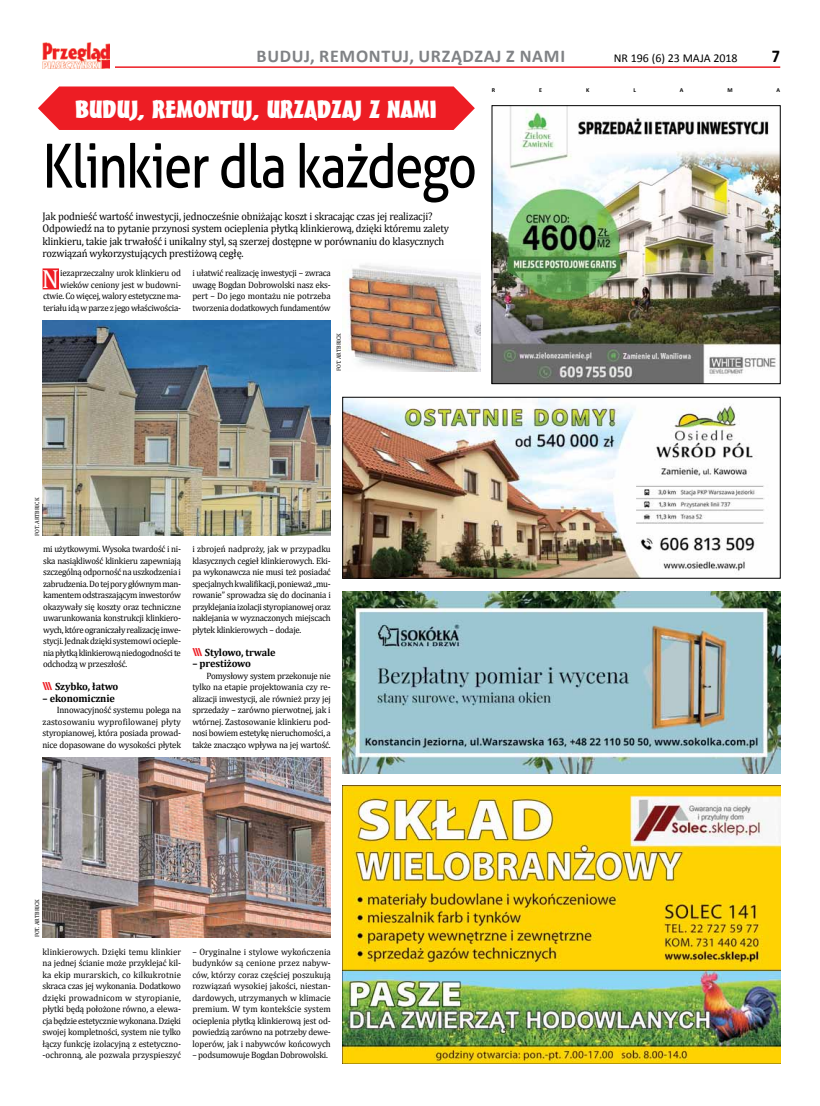
<style>
.page{position:relative;width:820px;height:1106px;background:#fff}
.page>*{position:absolute;margin:0;border:0;box-sizing:border-box;transform-origin:0 0}
.t1{font:60.5px "Aller";letter-spacing:-.03em;color:#000;scale:.84 1}
.t2{font:26.5px "Cambria";color:#fff;scale:.96 1}
.t3{font:700 24.3px "Mister Earl BT";color:#fff;scale:1.25 1}
.t4{font:700 18px "Calibri";letter-spacing:.04em;color:#808285}
.t5{font:700 18px "Calibri";color:#000;scale:.9 1}
.t6{font:12px "Calibri";color:#000}
.t7{font:11px/12.5px "Cambria";letter-spacing:-.015em;color:#000;scale:.95 1}
.t8{font:700 10.5px "Cambria";letter-spacing:-.01em;color:#000}
.t9{font:9.2px/11.5px "Cambria";letter-spacing:-.025em;color:#000;text-align:justify;scale:.96 1}
.t10{font:6px "Cambria";color:#000;scale:.96 1}
.t11{font:700 6px "Calibri";color:#000}
.s1{font-family:"Aller";font-size:11px;color:#ed1d24}
</style>
<div class="page">
<hr style="left:43px;top:66px;width:737px;height:2px;background:#ed1d24">
<div style="left:43px;top:42px;width:71px;height:26px;background:#fff"></div>
<img style="left:43px;top:42px;width:67px;height:26px">
<svg style="left:38px;top:86px;width:436px;height:44px;background:#ee2a30"></svg>
<img style="left:493px;top:107px;width:285px;height:275px">
<div style="left:491px;top:105px;width:289px;height:279px;border:1px solid #000"></div>
<img style="left:342px;top:785px;width:438px;height:278px">
<img style="left:344px;top:399px;width:421px;height:177px">
<div style="left:342px;top:397px;width:438px;height:181px;border:1px solid #000"></div>
<img style="left:342px;top:591px;width:438px;height:182px">
<div style="left:43px;top:268px;width:16px;height:21px;background:#ed1d24"></div>
<img style="left:43px;top:757px;width:288px;height:180px">
<img style="left:43px;top:320px;width:288px;height:216px">
<img style="left:342px;top:264px;width:138px;height:107px">
<h3 class="t4" style="left:256px;top:45px;width:310px">BUDUJ, REMONTUJ, URZĄDZAJ Z NAMI</h3>
<h3 class="t6" style="left:613px;top:51px;width:125px">NR 196 (6) 23 MAJA 2018</h3>
<h3 class="t5" style="left:771px;top:45px;width:11px">7</h3>
<h3 class="t3" style="left:75px;top:94px;width:291px">BUDUJ, REMONTUJ, URZADZAJ Z NAMI</h3>
<p class="t11" style="left:492px;top:86px;width:5px">R</p>
<p class="t11" style="left:539px;top:86px;width:4px">E</p>
<p class="t11" style="left:586px;top:86px;width:5px">K</p>
<p class="t11" style="left:633px;top:86px;width:4px">L</p>
<p class="t11" style="left:679px;top:86px;width:5px">A</p>
<p class="t11" style="left:727px;top:86px;width:7px">M</p>
<p class="t11" style="left:776px;top:86px;width:5px">A</p>
<h1 class="t1" style="left:43px;top:129px;width:518px">Klinkier dla każdego</h1>
<p class="t7" style="left:43px;top:210px;width:429px">Jak podnieść wartość inwestycji, jednocześnie obniżając koszt i skracając czas jej realizacji?<br>Odpowiedź na to pytanie przynosi system ocieplenia płytką klinkierową, dzięki któremu zalety klinkieru, takie jak trwałość i unikalny styl, są szerzej dostępne w porównaniu do klasycznych rozwiązań wykorzystujących prestiżową cegłę.</p>
<p class="t9" style="left:43px;top:267px;width:145px;text-align:right">iezaprzeczalny urok klinkieru od wieków ceniony jest w budowni&shy;ctwie. Co więcej, walory estetyczne ma&shy;teriału idą w parze z jego właściwościa-</p>
<h2 class="t2" style="left:42px;top:263px;width:20px">N</h2>
<p class="t9" style="left:192px;top:267px;width:146px">i ułatwić realizację inwestycji – zwraca uwagę Bogdan Dobrowolski nasz eks&shy;pert – Do jego montażu nie potrzeba tworzenia dodatkowych fundamentów</p>
<p class="t10" style="left:335px;top:371px;width:41px;rotate:-90deg">Fot. ArtBrick</p>
<p class="t10" style="left:34px;top:536px;width:41px;rotate:-90deg">Fot. ArtBrick</p>
<p class="t9" style="left:43px;top:543px;width:145px">mi użytkowymi. Wysoka twardość i ni&shy;ska nasiąkliwość klinkieru zapewniają szczególną odporność na uszkodzenia i zabrudzenia. Do tej pory głównym man&shy;kamentem odstraszającym inwestorów okazywały się koszty oraz techniczne uwarunkowania konstrukcji klinkiero&shy;wych, które ograniczały realizację inwe&shy;stycji. Jednak dzięki systemowi ocieple&shy;nia płytką klinkierową niedogodności te odchodzą w przeszłość.</p>
<p class="t8" style="left:43px;top:679px;width:77px"><span class="s1">\\\</span> Szybko, łatwo</p>
<p class="t8" style="left:43px;top:691px;width:74px">– ekonomicznie</p>
<p class="t9" style="left:43px;top:704px;width:146px;text-indent:14px">Innowacyjność systemu polega na zastosowaniu wyprofilowanej płyty styropianowej, która posiada prowad&shy;nice dopasowane do wysokości płytek</p>
<p class="t9" style="left:192px;top:543px;width:146px">i zbrojeń nadproży, jak w przypadku klasycznych cegieł klinkierowych. Eki&shy;pa wykonawcza nie musi też posiadać specjalnych kwalifikacji, ponieważ „mu&shy;rowanie” sprowadza się do docinania i przyklejania izolacji styropianowej oraz naklejania w wyznaczonych miejscach płytek klinkierowych – dodaje.</p>
<p class="t8" style="left:192px;top:645px;width:85px"><span class="s1">\\\</span> Stylowo, trwale</p>
<p class="t8" style="left:192px;top:656px;width:60px">– prestiżowo</p>
<p class="t9" style="left:192px;top:670px;width:146px;text-indent:14px">Pomysłowy system przekonuje nie tylko na etapie projektowania czy re&shy;alizacji inwestycji, ale również przy jej sprzedaży – zarówno pierwotnej, jak i wtórnej. Zastosowanie klinkieru pod&shy;nosi bowiem estetykę nieruchomości, a także znacząco wpływa na jej wartość.</p>
<p class="t10" style="left:34px;top:937px;width:41px;rotate:-90deg">Fot. ArtBrick</p>
<p class="t9" style="left:43px;top:946px;width:146px">klinkierowych. Dzięki temu klinkier na jednej ścianie może przyklejać kil&shy;ka ekip murarskich, co kilkukrotnie skraca czas jej wykonania. Dodatkowo dzięki prowadnicom w styropianie, płytki będą położone równo, a elewa&shy;cja będzie estetycznie wykonana. Dzięki swojej kompletności, system nie tylko łączy funkcję izolacyjną z estetyczno--ochronną, ale pozwala przyspieszyć</p>
<p class="t9" style="left:192px;top:946px;width:146px">– Oryginalne i stylowe wykończenia budynków są cenione przez nabyw&shy;ców, którzy coraz częściej poszukują rozwiązań wysokiej jakości, niestan&shy;dardowych, utrzymanych w klimacie premium. W tym kontekście system ocieplenia płytką klinkierową jest od&shy;powiedzią zarówno na potrzeby dewe&shy;loperów, jak i nabywców końcowych</p>
<p class="t9" style="left:192px;top:1049px;width:142px">– podsumowuje Bogdan Dobrowolski.</p>
</div>
